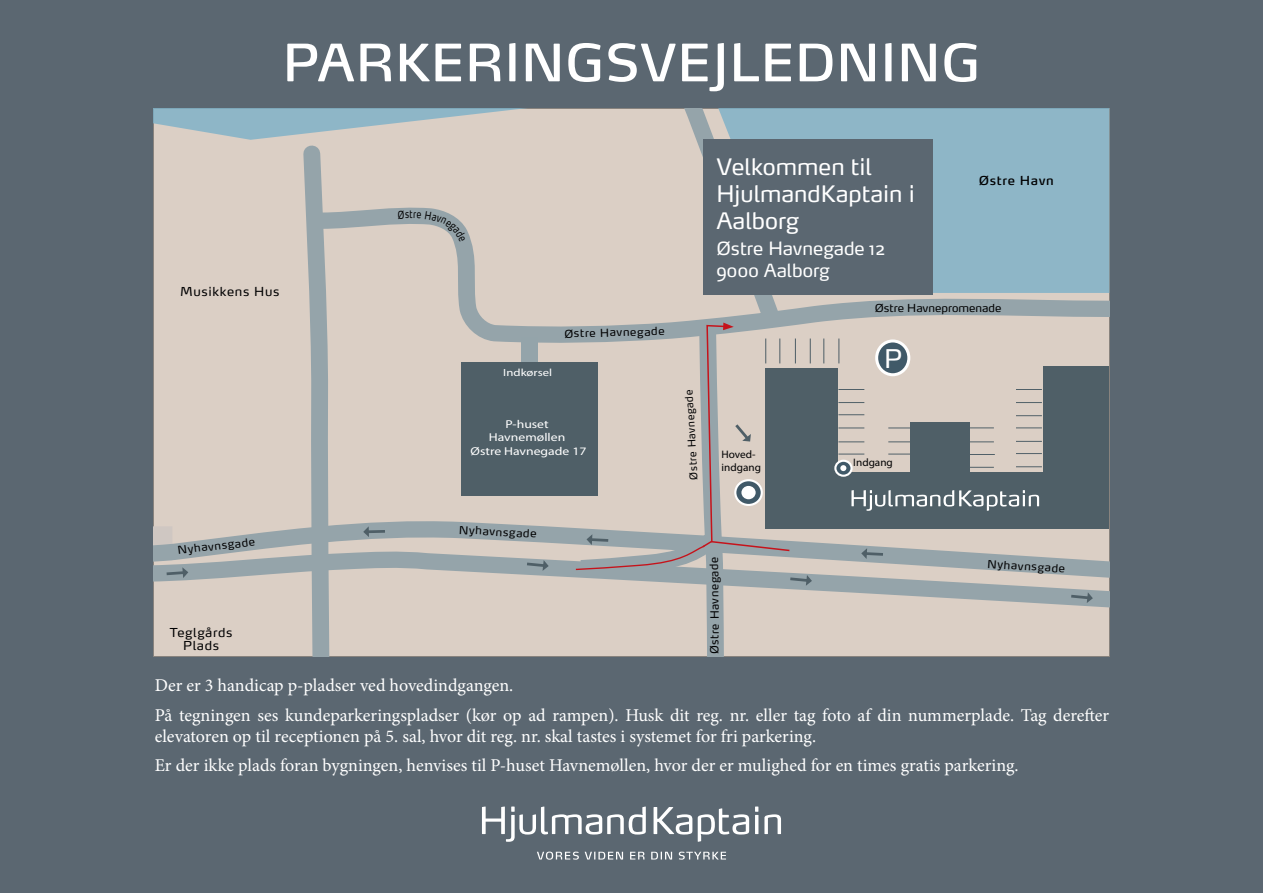
<style>
.page{position:relative;width:1263px;height:893px;background:#fff}
.page>*{position:absolute;margin:0;border:0;box-sizing:border-box;transform-origin:0 0}
.t1{font:51px "Max OT";letter-spacing:.01em;color:#fff}
.Overskrift{font:25.5px "Max OT";color:#fff}
.t2{font:22.5px/27px "Max OT";color:#fff}
.t3{font:18px/21px "Minion Pro";color:#fff}
.t4{font:18px "Max OT";color:#fff}
.t5{font:12.15px/12.9px "Max OT";letter-spacing:.05em;color:#000001;text-align:center}
.t6{font:12.15px "Max OT";letter-spacing:.05em;color:#000001}
.t7{font:11.4px/13.8px "Myriad Pro";color:#fff;text-align:center;scale:1.2 1}
.t8{font:11.25px "Max OT";letter-spacing:.045em;color:#000001}
.t9{font:10.8px "Max OT";color:#000001}
.t10{font:10.8px/13px "Myriad Pro";color:#000001}
.t11{font:10.8px "Max OT";color:#000001;scale:.77 1}
.t12{font:10.35px "Max OT";color:#000001}
.t13{font:10.35px "Myriad Pro";color:#fff;scale:1.22 1}
</style>
<div class="page">
<div style="left:0;top:0;width:1263px;height:108px;background:#5b6771"></div>
<div style="left:0;top:657px;width:1263px;height:236px;background:#5b6771"></div>
<div style="left:0;top:86px;width:154px;height:593px;background:#5b6771"></div>
<div style="left:1109px;top:86px;width:154px;height:571px;background:#5b6771"></div>
<svg style="left:482px;top:806px;width:164px;height:36px"></svg>
<svg style="left:653px;top:807px;width:39px;height:27px"></svg>
<svg style="left:698px;top:808px;width:51px;height:34px"></svg>
<hr style="left:755px;top:815px;width:3px;height:19px;background:#fff">
<svg style="left:755px;top:806px;width:3px;height:6px"></svg>
<svg style="left:764px;top:814px;width:17px;height:20px"></svg>
<svg style="left:537px;top:852px;width:42px;height:8px"></svg>
<svg style="left:585px;top:852px;width:38px;height:7px"></svg>
<svg style="left:630px;top:852px;width:14px;height:7px"></svg>
<svg style="left:651px;top:852px;width:21px;height:7px"></svg>
<svg style="left:679px;top:852px;width:47px;height:8px"></svg>
<div style="left:812px;top:349px;width:297px;height:308px;background:#dbcfc5"></div>
<div style="left:812px;top:529px;width:297px;height:14px;background:#dbcfc5"></div>
<svg style="left:812px;top:543px;width:297px;height:74px;background:#bcbcb9"></svg>
<svg style="left:812px;top:293px;width:297px;height:56px;background:#c5c1bc"></svg>
<svg style="left:1071px;top:592px;width:22px;height:11px"></svg>
<svg style="left:823px;top:339px;width:1px;height:24px"></svg>
<svg style="left:838px;top:339px;width:1px;height:24px"></svg>
<svg style="left:838px;top:454px;width:26px;height:1px"></svg>
<svg style="left:838px;top:441px;width:26px;height:1px"></svg>
<svg style="left:888px;top:441px;width:23px;height:1px"></svg>
<svg style="left:888px;top:454px;width:23px;height:1px"></svg>
<svg style="left:838px;top:428px;width:26px;height:1px"></svg>
<svg style="left:838px;top:414px;width:26px;height:1px"></svg>
<svg style="left:838px;top:402px;width:26px;height:1px"></svg>
<svg style="left:970px;top:441px;width:24px;height:1px"></svg>
<svg style="left:970px;top:454px;width:25px;height:1px"></svg>
<svg style="left:970px;top:467px;width:24px;height:1px"></svg>
<svg style="left:1016px;top:466px;width:26px;height:1px"></svg>
<svg style="left:1016px;top:453px;width:26px;height:1px"></svg>
<svg style="left:1016px;top:441px;width:26px;height:1px"></svg>
<svg style="left:1016px;top:428px;width:26px;height:1px"></svg>
<svg style="left:970px;top:428px;width:24px;height:1px"></svg>
<svg style="left:1016px;top:415px;width:26px;height:1px"></svg>
<svg style="left:1016px;top:402px;width:26px;height:1px"></svg>
<svg style="left:1016px;top:389px;width:26px;height:1px"></svg>
<svg style="left:838px;top:389px;width:26px;height:1px"></svg>
<svg style="left:861px;top:548px;width:22px;height:11px"></svg>
<div style="left:812px;top:108px;width:297px;height:185px;background:#8eb6c7"></div>
<svg style="left:888px;top:428px;width:23px;height:1px"></svg>
<div style="left:765px;top:368px;width:73px;height:161px;background:#4f5f67"></div>
<div style="left:1043px;top:366px;width:66px;height:163px;background:#4f5f67"></div>
<div style="left:837px;top:472px;width:207px;height:57px;background:#4f5f67"></div>
<div style="left:911px;top:423px;width:59px;height:104px;background:#4f5f67"></div>
<svg style="left:851px;top:490px;width:188px;height:21px"></svg>
<div style="left:877px;top:341px;width:32px;height:34px;background:#405968;border-radius:50%"></div>
<div style="left:875px;top:339px;width:35px;height:37px;border:3px solid #fff;border-radius:50%"></div>
<div style="left:704px;top:139px;width:229px;height:155px;background:#5b6771"></div>
<svg style="left:835px;top:461px;width:16px;height:15px"></svg>
<div style="left:834px;top:460px;width:19px;height:17px;border:2px solid #fff;border-radius:50%"></div>
<svg style="left:840px;top:465px;width:6px;height:6px"></svg>
<svg style="left:154px;top:108px;width:658px;height:549px;background:#bfbbb6"></svg>
<p class="t1" style="left:282px;top:31px;width:700px">PARKERINGSVEJLEDNING</p>
<p class="t5" style="left:180px;top:285px;width:101px">Musikkens Hus</p>
<p class="t9" style="left:177px;top:544px;width:79px;rotate:-7deg">Nyhavnsgade</p>
<p class="t5" style="left:170px;top:626px;width:64px">Teglgårds<br>Plads</p>
<p class="t11" style="left:410px;top:207px;width:6px">t</p>
<p class="t13" style="left:503px;top:367px;width:42px">Indkørsel</p>
<p class="t9" style="left:564px;top:327px;width:102px;rotate:-1deg">Østre Havnegade</p>
<p class="t7" style="left:471px;top:417px;width:98px">P-huset<br>Havnemøllen<br>Østre Havnegade 17</p>
<p class="t12" style="left:685px;top:428px;width:39px;rotate:-94deg">negade</p>
<p class="t12" style="left:686px;top:462px;width:35px;rotate:-93deg">re Hav</p>
<p class="t2" style="left:716px;top:154px;width:157px">Velkommen til</p>
<p class="t2" style="left:716px;top:181px;width:200px">HjulmandKaptain i<br>Aalborg</p>
<p class="t4" style="left:716px;top:237px;width:171px">Østre Havnegade 12</p>
<p class="t4" style="left:716px;top:259px;width:115px">9000 Aalborg</p>
<p class="t6" style="left:979px;top:173px;width:76px">Østre Havn</p>
<p class="t9" style="left:875px;top:301px;width:128px">Østre Havnepromenade</p>
<p class="t10" style="left:721px;top:448px;width:41px">Hoved&shy;indgang</p>
<p class="Overskrift" style="left:884px;top:342px;width:20px">P</p>
<p class="t10" style="left:853px;top:455px;width:41px">Indgang</p>
<p class="t9" style="left:459px;top:523px;width:79px;rotate:3deg">Nyhavnsgade</p>
<p class="t8" style="left:707px;top:590px;width:35px;rotate:-91deg">egade</p>
<p class="t8" style="left:707px;top:645px;width:56px;rotate:-90deg">stre Havn</p>
<p class="t9" style="left:988px;top:557px;width:79px;rotate:3deg">Nyhavnsgade</p>
<p class="t3" style="left:155px;top:675px;width:360px">Der er 3 handicap p-pladser ved hovedindgangen.</p>
<p class="t3" style="left:155px;top:705px;width:956px">På tegningen ses kundeparkeringspladser (kør op ad rampen). Husk dit reg. nr. eller tag foto af din nummerplade. Tag derefter elevatoren op til receptionen på 5. sal, hvor dit reg. nr. skal tastes i systemet for fri parkering.</p>
<p class="t3" style="left:155px;top:755px;width:865px">Er der ikke plads foran bygningen, henvises til P-huset Havnemøllen, hvor der er mulighed for en times gratis parkering.</p>
</div>
